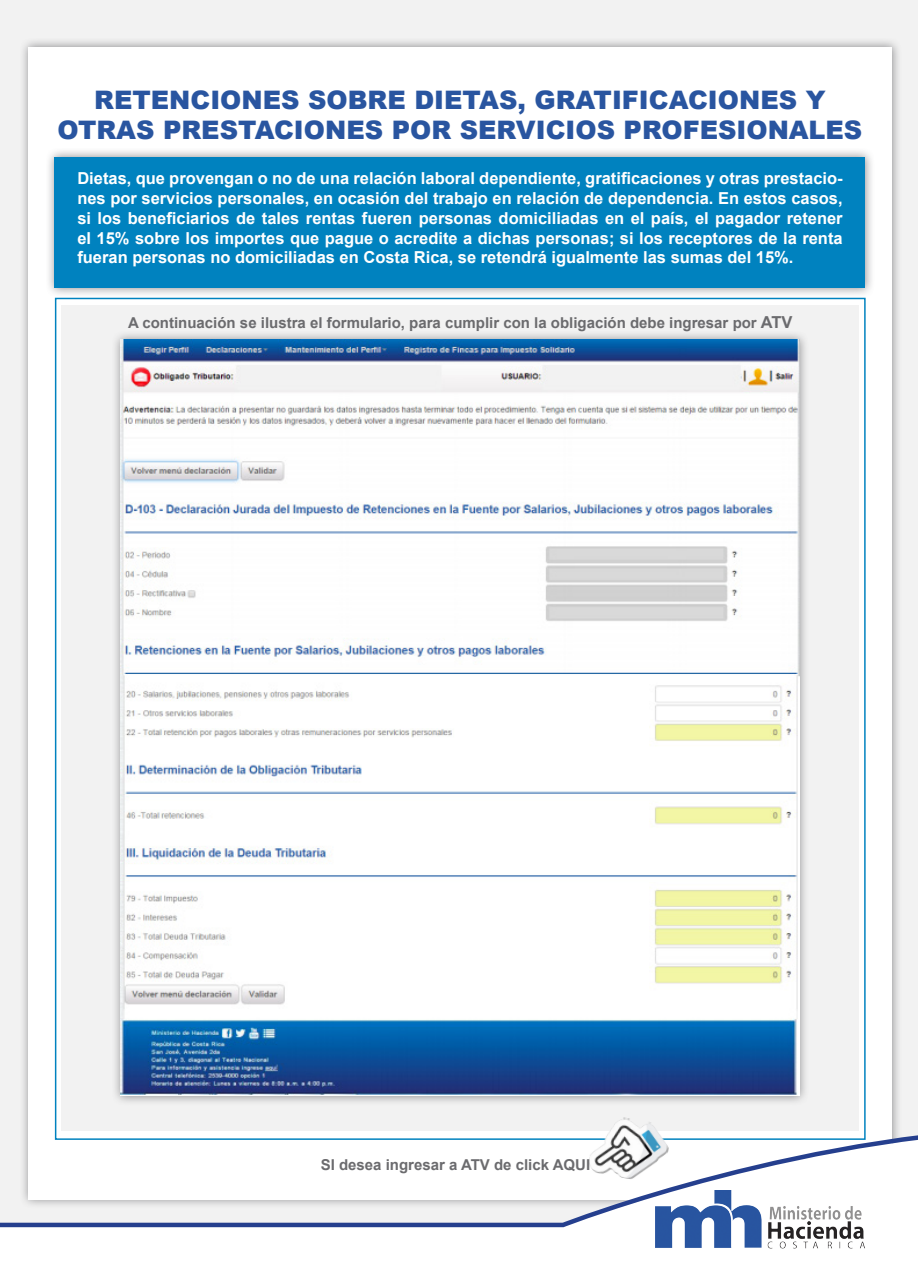
<style>
.page{position:relative;width:918px;height:1276px;background:#fff}
.page>*{position:absolute;margin:0;border:0;box-sizing:border-box;transform-origin:0 0}
.t1{font:900 25.5px/30.6px "Arial";color:#2955a0;text-align:center}
.t2{font:700 16.5px/19.8px "Arial";color:#fff;text-align:justify}
.t3{font:700 15px "Arial";color:#6b6b6e}
.s1{font-size:16.5px}
</style>
<div class="page">
<div style="left:0;top:0;width:918px;height:1239px;background:#f2f2f2"></div>
<div style="left:19px;top:37px;width:883px;height:1172px;background:#6b6b6e;opacity:.75"></div>
<div style="left:29px;top:47px;width:863px;height:1152px;background:#fff"></div>
<div style="left:62px;top:305px;width:797px;height:825px;background:#f2f2f2"></div>
<div style="left:45px;top:147px;width:830px;height:151px;background:#6b6b6e;opacity:.75"></div>
<div style="left:55px;top:157px;width:810px;height:131px;background:#0082bf"></div>
<div style="left:0;top:1229px;width:918px;height:19px;background:#fff"></div>
<img style="left:656px;top:1229px;width:216px;height:20px">
<svg style="left:0;top:1123px;width:918px;height:106px"></svg>
<div style="left:111px;top:330px;width:699px;height:775px;background:#6b6b6e;opacity:.75"></div>
<img style="left:121px;top:340px;width:679px;height:756px">
<img style="left:587px;top:1117px;width:86px;height:67px">
<p class="t1" style="left:57px;top:83px;width:806px">RETENCIONES SOBRE DIETAS, GRATIFICACIONES Y<br>OTRAS PRESTACIONES POR SERVICIOS PROFESIONALES</p>
<p class="t2" style="left:77px;top:169px;width:767px">Dietas, que provengan o no de una relación laboral dependiente, gratificaciones y otras prestacio&shy;nes por servicios personales, en ocasión del trabajo en relación de dependencia. En estos casos, si los beneficiarios de tales rentas fueren personas domiciliadas en el país, el pagador retener el 15% sobre los importes que pague o acredite a dichas personas; si los receptores de la renta fueran personas no domiciliadas en Costa Rica, se retendrá igualmente las sumas del 15%.</p>
<p class="t3" style="left:128px;top:312px;width:666px">A continuación se ilustra el formulario, para cumplir con la obligación debe ingresar por <span class="s1">ATV</span></p>
<p class="t3" style="left:321px;top:1155px;width:271px">SI desea ingresar a ATV de click AQUI</p>
</div>
